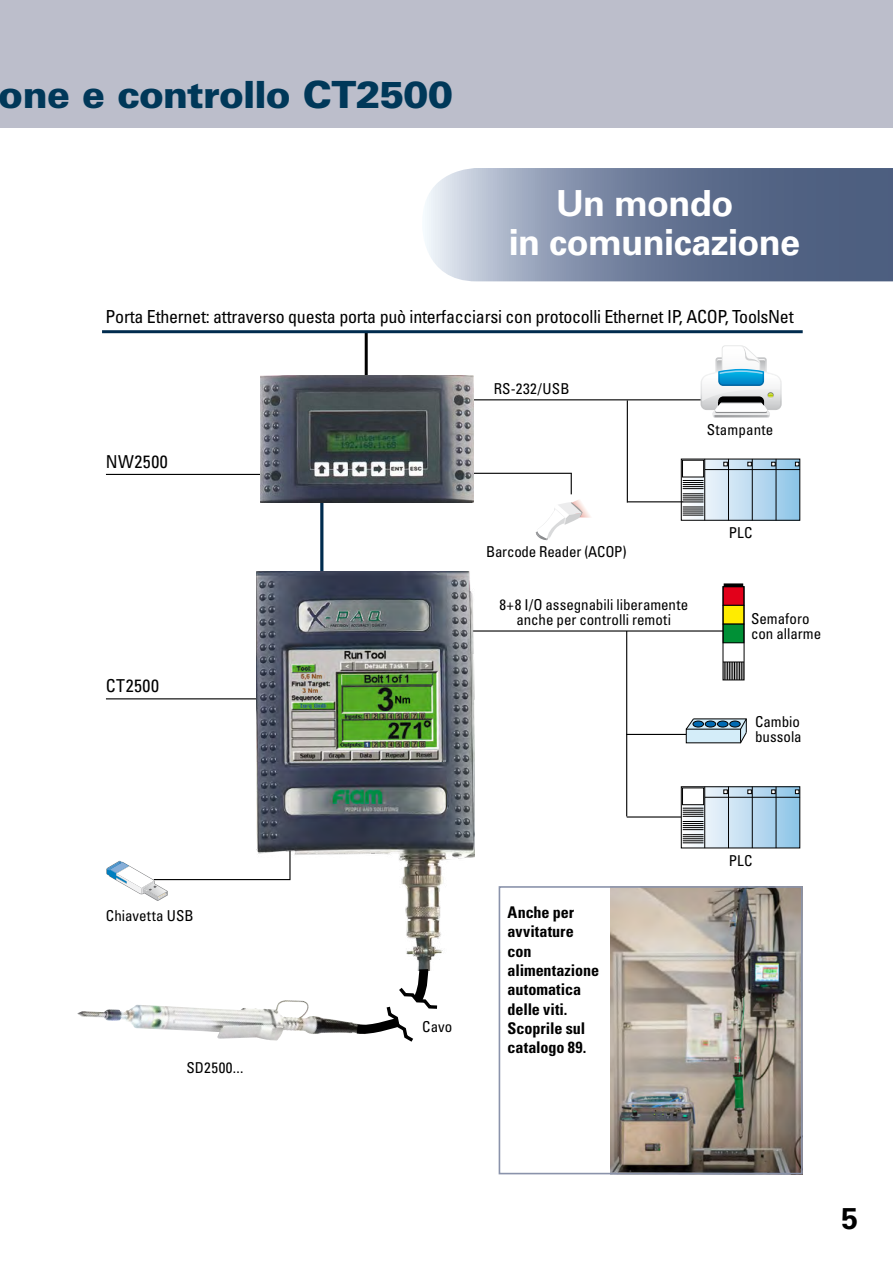
<style>
.page{position:relative;width:893px;height:1263px;background:#fff}
.page>*{position:absolute;margin:0;border:0;box-sizing:border-box;transform-origin:0 0}
.t1{font:900 37.5px "Univers LT Std";letter-spacing:-.025em;color:#003859}
.t2{font:700 36px/39px "Univers LT Std";letter-spacing:-.02em;color:#fff;text-align:center}
.t3{font:700 30px "Univers LT Std";color:#000}
.t4{font:condensed 18px "Univers LT Std";letter-spacing:-.015em;color:#000}
.t5{font:condensed 17.85px "Univers LT Std";letter-spacing:.03em;color:#000}
.t6{font:700 condensed 16.2px/19.4px "Univers LT Std";letter-spacing:-.005em;color:#000}
.t7{font:condensed 15px/15px "Univers LT Std";color:#000}
</style>
<div class="page">
<div style="left:0;top:0;width:893px;height:128px;background:#bcbecb"></div>
<hr style="left:413px;top:473px;width:159px;height:1px;background:#000">
<hr style="left:365px;top:332px;width:3px;height:66px;background:#000">
<img style="left:610px;top:889px;width:190px;height:282px">
<div style="left:499px;top:886px;width:304px;height:288px;border:2px solid #8a93ab"></div>
<hr style="left:464px;top:399px;width:247px;height:1px;background:#000">
<hr style="left:106px;top:474px;width:159px;height:1px;background:#000">
<hr style="left:106px;top:698px;width:159px;height:1px;background:#000">
<hr style="left:627px;top:816px;width:60px;height:1px;background:#000">
<hr style="left:320px;top:490px;width:3px;height:88px;background:#002b4e">
<hr style="left:469px;top:630px;width:254px;height:1px;background:#000">
<hr style="left:626px;top:734px;width:96px;height:1px;background:#000">
<img style="left:257px;top:572px;width:217px;height:388px">
<img style="left:260px;top:376px;width:214px;height:127px">
<img style="left:77px;top:1000px;width:270px;height:41px">
<svg style="left:347px;top:960px;width:91px;height:82px"></svg>
<svg style="left:106px;top:819px;width:185px;height:82px"></svg>
<svg style="left:683px;top:461px;width:115px;height:57px;background:#bbd8ec"></svg>
<hr style="left:704px;top:459px;width:1px;height:61px;background:#000">
<hr style="left:728px;top:459px;width:1px;height:61px;background:#000">
<hr style="left:752px;top:459px;width:1px;height:61px;background:#000">
<hr style="left:776px;top:459px;width:1px;height:61px;background:#000">
<hr style="left:705px;top:469px;width:95px;height:1px;background:#000">
<svg style="left:723px;top:462px;width:5px;height:4px"></svg>
<svg style="left:748px;top:462px;width:4px;height:4px"></svg>
<svg style="left:771px;top:462px;width:4px;height:4px"></svg>
<svg style="left:795px;top:462px;width:4px;height:4px"></svg>
<div style="left:682px;top:460px;width:22px;height:17px;background:#fff"></div>
<div style="left:682px;top:460px;width:22px;height:17px;border:1px solid #000"></div>
<svg style="left:683px;top:480px;width:20px;height:36px"></svg>
<svg style="left:701px;top:345px;width:81px;height:72px"></svg>
<div style="left:723px;top:587px;width:21px;height:18px;background:#e2001a"></div>
<div style="left:723px;top:605px;width:21px;height:19px;background:#ffec00"></div>
<div style="left:723px;top:605px;width:21px;height:19px;border:1px solid #000"></div>
<div style="left:723px;top:624px;width:21px;height:19px;background:#009036"></div>
<div style="left:723px;top:624px;width:21px;height:19px;border:1px solid #000"></div>
<div style="left:723px;top:586px;width:21px;height:94px;border:1px solid #000"></div>
<svg style="left:723px;top:662px;width:21px;height:18px"></svg>
<div style="left:724px;top:584px;width:19px;height:3px;border:1px solid #000"></div>
<svg style="left:686px;top:718px;width:61px;height:25px"></svg>
<div style="left:693px;top:721px;width:10px;height:6px;background:#006ab2;border-radius:50%"></div>
<div style="left:693px;top:721px;width:11px;height:6px;border:1px solid #000;border-radius:50%"></div>
<div style="left:705px;top:721px;width:11px;height:6px;background:#006ab2;border-radius:50%"></div>
<div style="left:705px;top:721px;width:11px;height:6px;border:1px solid #000;border-radius:50%"></div>
<div style="left:717px;top:721px;width:11px;height:6px;background:#006ab2;border-radius:50%"></div>
<div style="left:717px;top:721px;width:11px;height:6px;border:1px solid #000;border-radius:50%"></div>
<div style="left:730px;top:721px;width:10px;height:6px;background:#006ab2;border-radius:50%"></div>
<div style="left:730px;top:721px;width:10px;height:6px;border:1px solid #000;border-radius:50%"></div>
<hr style="left:626px;top:631px;width:1px;height:185px;background:#000">
<hr style="left:627px;top:400px;width:1px;height:103px;background:#000">
<hr style="left:628px;top:501px;width:55px;height:1px;background:#000">
<svg style="left:683px;top:788px;width:115px;height:58px;background:#bad8ec"></svg>
<div style="left:681px;top:786px;width:119px;height:62px;border:1px solid #000"></div>
<hr style="left:704px;top:787px;width:1px;height:61px;background:#000">
<hr style="left:728px;top:787px;width:1px;height:61px;background:#000">
<hr style="left:752px;top:787px;width:1px;height:61px;background:#000">
<hr style="left:776px;top:787px;width:1px;height:61px;background:#000">
<hr style="left:705px;top:797px;width:95px;height:1px;background:#000">
<svg style="left:724px;top:790px;width:4px;height:4px"></svg>
<svg style="left:748px;top:790px;width:4px;height:4px"></svg>
<svg style="left:771px;top:790px;width:4px;height:4px"></svg>
<svg style="left:795px;top:790px;width:4px;height:4px"></svg>
<div style="left:682px;top:788px;width:22px;height:17px;background:#fff"></div>
<div style="left:682px;top:788px;width:22px;height:17px;border:1px solid #000"></div>
<svg style="left:683px;top:808px;width:20px;height:35px"></svg>
<svg style="left:425px;top:168px;width:468px;height:113px;background:#7b89a4"></svg>
<hr style="left:102px;top:330px;width:701px;height:3px;background:#002b4e">
<svg style="left:535px;top:473px;width:56px;height:68px"></svg>
<h1 class="t1" style="left:-1px;top:71px;width:456px">one e controllo CT2500</h1>
<h2 class="t2" style="left:509px;top:184px;width:293px">Un mondo<br>in comunicazione</h2>
<p class="t4" style="left:106px;top:306px;width:690px">Porta Ethernet: attraverso questa porta può interfacciarsi con protocolli Ethernet IP, ACOP, ToolsNet</p>
<p class="t5" style="left:106px;top:450px;width:63px">NW2500</p>
<p class="t5" style="left:106px;top:674px;width:55px">CT2500</p>
<p class="t7" style="left:106px;top:908px;width:89px">Chiavetta USB</p>
<p class="t7" style="left:186px;top:1059px;width:59px">SD2500...</p>
<p class="t7" style="left:494px;top:381px;width:77px">RS-232/USB</p>
<p class="t7" style="left:707px;top:422px;width:68px">Stampante</p>
<p class="t7" style="left:486px;top:544px;width:142px">Barcode Reader (ACOP)</p>
<p class="t7" style="left:499px;top:597px;width:190px;text-align:center">8+8 I/O assegnabili liberamente anche per controlli remoti</p>
<p class="t7" style="left:729px;top:525px;width:25px">PLC</p>
<p class="t7" style="left:751px;top:611px;width:72px">Semaforo con allarme</p>
<p class="t7" style="left:755px;top:714px;width:48px">Cambio bussola</p>
<p class="t7" style="left:422px;top:1019px;width:32px">Cavo</p>
<p class="t6" style="left:508px;top:902px;width:93px">Anche per avvitature con alimentazione automatica delle viti.<br>Scoprile sul catalogo 89.</p>
<p class="t7" style="left:729px;top:853px;width:25px">PLC</p>
<h3 class="t3" style="left:841px;top:1201px;width:18px">5</h3>
</div>
